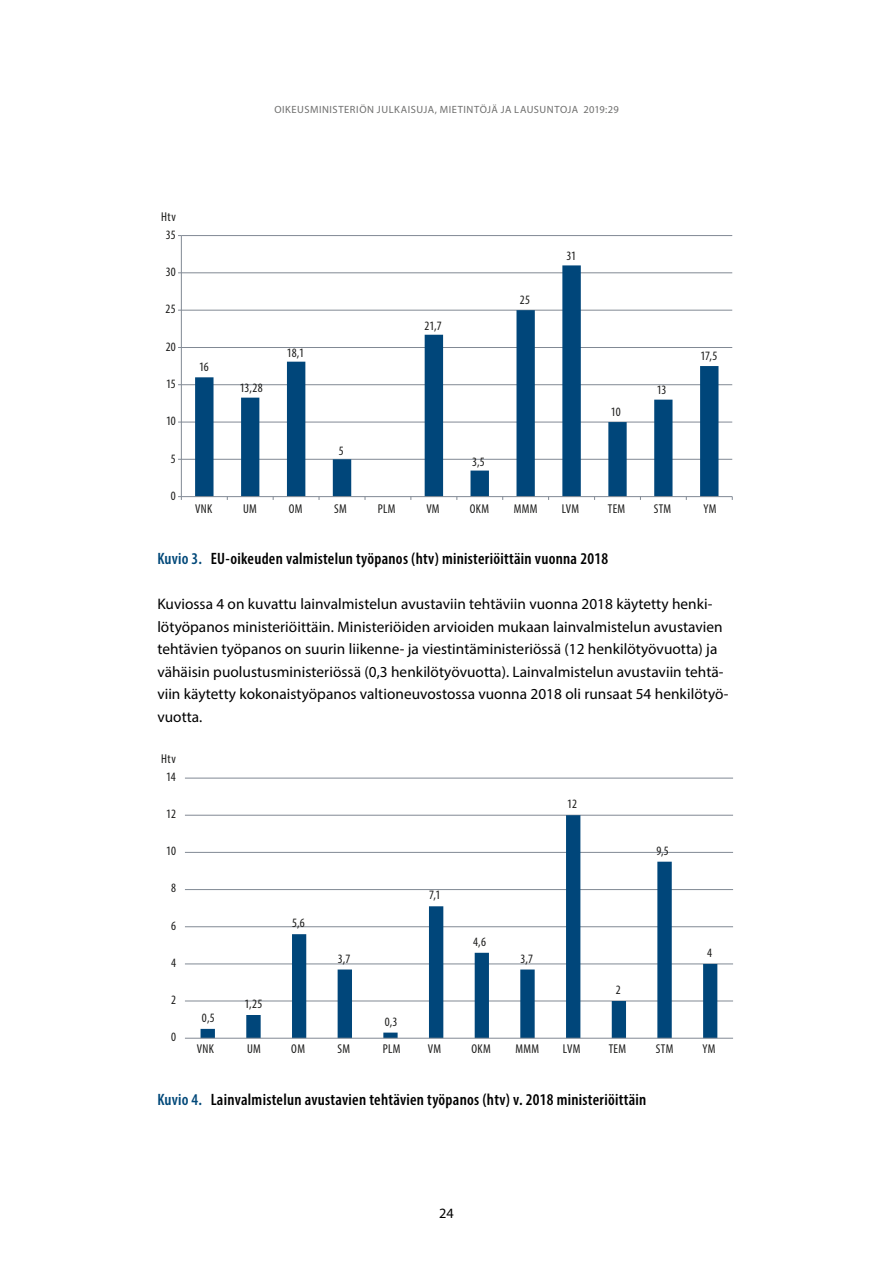
<style>
.page{position:relative;width:893px;height:1263px;background:#fff}
.page>*{position:absolute;margin:0;border:0;box-sizing:border-box;transform-origin:0 0}
.t1{font:600 condensed 16.5px "Myriad Pro";letter-spacing:.015em;color:#000}
._01_Leipä_seuraavat{font:15.3px/22.5px "Myriad Pro";letter-spacing:.005em;color:#000}
.t2{font:14.25px "Myriad Pro";color:#000}
.t3{font:condensed 12.9px "Myriad Pro";letter-spacing:.02em;color:#1b1b1a}
.t4{font:10.5px "Myriad Pro";letter-spacing:.05em;color:#6e6e6d}
.s1{color:#004879}
</style>
<div class="page">
<hr style="left:181px;top:459px;width:551px;height:1px;background:#818994">
<hr style="left:181px;top:422px;width:551px;height:1px;background:#818994">
<hr style="left:181px;top:384px;width:551px;height:1px;background:#818994">
<hr style="left:181px;top:347px;width:551px;height:1px;background:#818994">
<hr style="left:181px;top:310px;width:551px;height:1px;background:#818994">
<hr style="left:181px;top:273px;width:551px;height:1px;background:#818994">
<hr style="left:181px;top:235px;width:551px;height:1px;background:#818994">
<svg style="left:195px;top:265px;width:523px;height:231px"></svg>
<hr style="left:181px;top:236px;width:1px;height:261px;background:#818994">
<hr style="left:181px;top:496px;width:551px;height:1px;background:#818994">
<hr style="left:185px;top:1001px;width:548px;height:1px;background:#818994">
<hr style="left:185px;top:964px;width:548px;height:1px;background:#818994">
<hr style="left:185px;top:926px;width:548px;height:1px;background:#818994">
<hr style="left:185px;top:889px;width:548px;height:1px;background:#818994">
<hr style="left:185px;top:852px;width:548px;height:1px;background:#818994">
<hr style="left:185px;top:815px;width:548px;height:1px;background:#818994">
<hr style="left:185px;top:778px;width:548px;height:1px;background:#818994">
<svg style="left:201px;top:815px;width:516px;height:223px"></svg>
<hr style="left:185px;top:1038px;width:548px;height:1px;background:#818994">
<p class="t4" style="left:274px;top:103px;width:346px">OIKEUSMINISTERIÖN JULKAISUJA, MIETINTÖJÄ JA LAUSUNTOJA 2019:29</p>
<p class="t3" style="left:161px;top:209px;width:16px">Htv</p>
<p class="t3" style="left:166px;top:227px;width:11px">35</p>
<p class="t3" style="left:166px;top:264px;width:12px">30</p>
<p class="t3" style="left:166px;top:301px;width:12px">25</p>
<p class="t3" style="left:166px;top:339px;width:12px">20</p>
<p class="t3" style="left:166px;top:376px;width:11px">15</p>
<p class="t3" style="left:166px;top:413px;width:11px">10</p>
<p class="t3" style="left:171px;top:450px;width:6px">5</p>
<p class="t3" style="left:171px;top:488px;width:6px">0</p>
<p class="t3" style="left:199px;top:359px;width:11px">16</p>
<p class="t3" style="left:240px;top:380px;width:24px">13,28</p>
<p class="t3" style="left:287px;top:345px;width:19px">18,1</p>
<p class="t3" style="left:339px;top:443px;width:6px">5</p>
<p class="t3" style="left:424px;top:318px;width:19px">21,7</p>
<p class="t3" style="left:520px;top:292px;width:12px">25</p>
<p class="t3" style="left:472px;top:454px;width:14px">3,5</p>
<p class="t3" style="left:566px;top:247px;width:11px">31</p>
<p class="t3" style="left:611px;top:404px;width:11px">10</p>
<p class="t3" style="left:657px;top:382px;width:11px">13</p>
<p class="t3" style="left:700px;top:348px;width:18px">17,5</p>
<p class="t3" style="left:195px;top:501px;width:19px">VNK</p>
<p class="t3" style="left:243px;top:501px;width:15px">UM</p>
<p class="t3" style="left:289px;top:501px;width:15px">OM</p>
<p class="t3" style="left:334px;top:501px;width:14px">SM</p>
<p class="t3" style="left:378px;top:501px;width:19px">PLM</p>
<p class="t3" style="left:426px;top:501px;width:15px">VM</p>
<p class="t3" style="left:470px;top:501px;width:21px">OKM</p>
<p class="t3" style="left:514px;top:501px;width:25px">MMM</p>
<p class="t3" style="left:562px;top:501px;width:19px">LVM</p>
<p class="t3" style="left:608px;top:501px;width:19px">TEM</p>
<p class="t3" style="left:654px;top:501px;width:19px">STM</p>
<p class="t3" style="left:704px;top:501px;width:15px">YM</p>
<p class="t1" style="left:157px;top:548px;width:452px"><span class="s1">Kuvio 3.</span> EU-oikeuden valmistelun työpanos (htv) ministeriöittäin vuonna 2018</p>
<p class="_01_Leipä_seuraavat" style="left:157px;top:592px;width:573px">Kuviossa 4 on kuvattu lainvalmistelun avustaviin tehtäviin vuonna 2018 käytetty henki&shy;lötyöpanos ministeriöittäin. Ministeriöiden arvioiden mukaan lainvalmistelun avustavien tehtävien työpanos on suurin liikenne- ja viestintäministeriössä (12 henkilötyövuotta) ja vähäisin puolustusministeriössä (0,3 henkilötyövuotta). Lainvalmistelun avustaviin tehtä&shy;viin käytetty kokonaistyöpanos valtioneuvostossa vuonna 2018 oli runsaat 54 henkilötyö&shy;vuotta.</p>
<p class="t3" style="left:161px;top:751px;width:16px">Htv</p>
<p class="t3" style="left:166px;top:769px;width:11px">14</p>
<p class="t3" style="left:166px;top:806px;width:11px">12</p>
<p class="t3" style="left:166px;top:843px;width:11px">10</p>
<p class="t3" style="left:171px;top:880px;width:6px">8</p>
<p class="t3" style="left:171px;top:917px;width:6px">6</p>
<p class="t3" style="left:171px;top:954px;width:6px">4</p>
<p class="t3" style="left:171px;top:992px;width:6px">2</p>
<p class="t3" style="left:171px;top:1029px;width:6px">0</p>
<p class="t3" style="left:202px;top:1010px;width:14px">0,5</p>
<p class="t3" style="left:244px;top:996px;width:19px">1,25</p>
<p class="t3" style="left:292px;top:915px;width:14px">5,6</p>
<p class="t3" style="left:338px;top:950px;width:14px">3,7</p>
<p class="t3" style="left:429px;top:887px;width:13px">7,1</p>
<p class="t3" style="left:385px;top:1013px;width:14px">0,3</p>
<p class="t3" style="left:473px;top:934px;width:14px">4,6</p>
<p class="t3" style="left:521px;top:950px;width:14px">3,7</p>
<p class="t3" style="left:567px;top:796px;width:11px">12</p>
<p class="t3" style="left:656px;top:843px;width:14px">9,5</p>
<p class="t3" style="left:616px;top:982px;width:6px">2</p>
<p class="t3" style="left:707px;top:945px;width:6px">4</p>
<p class="t3" style="left:197px;top:1041px;width:19px">VNK</p>
<p class="t3" style="left:247px;top:1041px;width:15px">UM</p>
<p class="t3" style="left:291px;top:1041px;width:15px">OM</p>
<p class="t3" style="left:338px;top:1041px;width:14px">SM</p>
<p class="t3" style="left:383px;top:1041px;width:19px">PLM</p>
<p class="t3" style="left:428px;top:1041px;width:15px">VM</p>
<p class="t3" style="left:471px;top:1041px;width:21px">OKM</p>
<p class="t3" style="left:515px;top:1041px;width:25px">MMM</p>
<p class="t3" style="left:563px;top:1041px;width:19px">LVM</p>
<p class="t3" style="left:609px;top:1041px;width:19px">TEM</p>
<p class="t3" style="left:656px;top:1041px;width:19px">STM</p>
<p class="t3" style="left:702px;top:1041px;width:15px">YM</p>
<p class="t1" style="left:157px;top:1089px;width:490px"><span class="s1">Kuvio 4.</span> Lainvalmistelun avustavien tehtävien työpanos (htv) v. 2018 ministeriöittäin</p>
<p class="t2" style="left:439px;top:1204px;width:16px">24</p>
</div>
